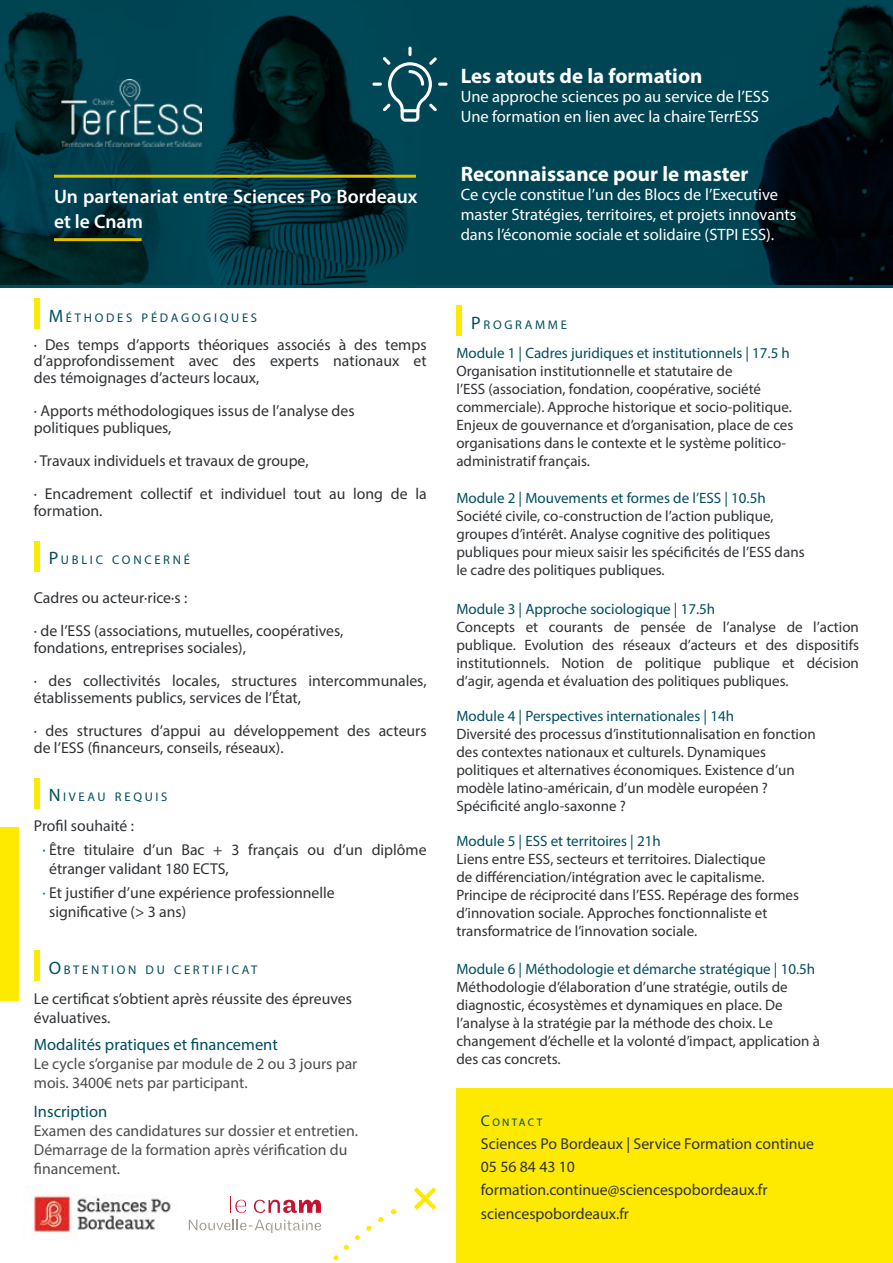
<style>
.page{position:relative;width:893px;height:1263px;background:#fff}
.page>*{position:absolute;margin:0;border:0;box-sizing:border-box;transform-origin:0 0}
.t1{font:700 21px "Myriad Pro";color:#fff}
.t2{font:600 19.5px/25.2px "Myriad Pro";color:#fff}
.t3{font:16.5px/19.8px "Myriad Pro";color:#fff}
.t4{font:16.5px "Myriad Pro";color:#004e5f}
.t5{font:15.75px/33.5px "Myriad Pro";color:#2f3235}
.t6{font:15.75px/18.9px "Myriad Pro";color:#4c4d4e}
.t7{font:15px/18px "Myriad Pro";color:#2f3235}
.t8{font:15px "Myriad Pro";color:#004e5f}
.t9{font:300 14.7px "Maple";color:#a1948a}
.t10{font:12.6px "Myriad Pro";letter-spacing:.215em;color:#004e5f}
.t11{font:10.95px "Myriad Pro";letter-spacing:.215em;color:#004e5f}
.s1{font-size:18px}
.s2{font-size:16.5px;color:#0072bc}
.s3{font-size:15.75px}
</style>
<div class="page">
<div style="left:34px;top:299px;width:5px;height:30px;background:#fee900"></div>
<div style="left:34px;top:541px;width:5px;height:30px;background:#fee900"></div>
<div style="left:34px;top:778px;width:5px;height:30px;background:#fee900"></div>
<div style="left:34px;top:951px;width:5px;height:30px;background:#fee900"></div>
<svg style="left:414px;top:1187px;width:23px;height:23px"></svg>
<div style="left:456px;top:306px;width:6px;height:30px;background:#fee900"></div>
<div style="left:456px;top:1089px;width:437px;height:174px;background:#fee900"></div>
<svg style="left:0;top:0;width:893px;height:287px;background:#003742"></svg>
<svg style="left:372px;top:47px;width:76px;height:75px;background:#235f6c"></svg>
<img style="left:32px;top:1195px;width:139px;height:41px">
<svg style="left:230px;top:1196px;width:16px;height:17px"></svg>
<svg style="left:189px;top:1219px;width:57px;height:11px"></svg>
<svg style="left:254px;top:1200px;width:140px;height:61px"></svg>
<hr style="left:54px;top:175px;width:362px;height:3px;background:#dec200">
<hr style="left:54px;top:238px;width:88px;height:3px;background:#dec200">
<div style="left:0;top:827px;width:18px;height:174px;background:#fee900"></div>
<img style="left:62px;top:79px;width:139px;height:67px">
<h2 class="t2" style="left:54px;top:183px;width:365px">Un partenariat entre Sciences Po Bordeaux et le Cnam</h2>
<p class="t10" style="left:49px;top:310px;width:210px"><span class="s1">M</span> ÉTHODES PÉDAGOGIQUES</p>
<p class="t5" style="left:34px;top:336px;width:394px;line-height:16.5px;text-align:justify">· Des temps d’apports théoriques associés à des temps d’approfondissement avec des experts nationaux et des témoignages d’acteurs locaux,</p>
<p class="t5" style="left:34px;top:402px;width:322px;line-height:16.5px">· Apports méthodologiques issus de l’analyse des politiques publiques,</p>
<p class="t5" style="left:34px;top:443px;width:394px">· Travaux individuels et travaux de groupe,<br>· Encadrement collectif et individuel tout au long de la</p>
<p class="t5" style="left:34px;top:493px;width:70px">formation.</p>
<p class="t10" style="left:49px;top:552px;width:143px"><span class="s1">P</span> UBLIC CONCERNÉ</p>
<p class="t5" style="left:34px;top:580px;width:311px">Cadres ou acteur·rice·s :<br>· de l’ESS (associations, mutuelles, coopératives,</p>
<p class="t5" style="left:34px;top:630px;width:394px">fondations, entreprises sociales),<br>· des collectivités locales, structures intercommunales,</p>
<p class="t5" style="left:34px;top:680px;width:394px">établissements publics, services de l’État,<br>· des structures d’appui au développement des acteurs</p>
<p class="t5" style="left:34px;top:730px;width:251px">de l’ESS (financeurs, conseils, réseaux).</p>
<p class="t10" style="left:49px;top:789px;width:120px"><span class="s1">N</span> IVEAU REQUIS</p>
<p class="t5" style="left:42px;top:814px;width:386px;line-height:24px;text-indent:-9px">Profil souhaité :<br><span class="s2">·</span> Être titulaire d’un Bac + 3 français ou d’un diplôme</p>
<p class="t5" style="left:42px;top:857px;width:294px;line-height:24px;text-indent:7px">étranger validant 180 ECTS,<br><span class="s2">·</span> Et justifier d’une expérience professionnelle</p>
<p class="t5" style="left:49px;top:895px;width:139px">significative (&gt; 3 ans)</p>
<p class="t10" style="left:49px;top:962px;width:210px"><span class="s1">O</span>BTENTION DU CERTIFICAT</p>
<p class="t5" style="left:34px;top:989px;width:320px;line-height:18.9px">Le certificat s’obtient après réussite des épreuves évaluatives.</p>
<p class="t4" style="left:34px;top:1034px;width:245px">Modalités pratiques et financement</p>
<p class="t6" style="left:34px;top:1054px;width:325px">Le cycle s’organise par module de 2 ou 3 jours par mois. 3400€ nets par participant.</p>
<p class="t4" style="left:34px;top:1101px;width:75px">Inscription</p>
<p class="t6" style="left:34px;top:1121px;width:326px">Examen des candidatures sur dossier et entretien.<br>Démarrage de la formation après vérification du financement.</p>
<p class="t9" style="left:249px;top:1216px;width:6px">-</p>
<h1 class="t1" style="left:461px;top:62px;width:243px">Les atouts de la formation</h1>
<p class="t3" style="left:461px;top:87px;width:310px">Une approche sciences po au service de l’ESS<br>Une formation en lien avec la chaire TerrESS</p>
<h1 class="t1" style="left:461px;top:160px;width:289px">Reconnaissance pour le master</h1>
<p class="t3" style="left:461px;top:185px;width:337px">Ce cycle constitue l’un des Blocs de l’Executive master Stratégies, territoires, et projets innovants dans l’économie sociale et solidaire (STPI ESS).</p>
<p class="t10" style="left:471px;top:317px;width:97px"><span class="s1">P</span> ROGRAMME</p>
<p class="t8" style="left:456px;top:344px;width:335px">Module 1 | Cadres juridiques et institutionnels | 17.5 h</p>
<p class="t7" style="left:456px;top:362px;width:338px">Organisation institutionnelle et statutaire de<br>l’ESS (association, fondation, coopérative, société commerciale). Approche historique et socio-politique.<br>Enjeux de gouvernance et d’organisation, place de ces organisations dans le contexte et le système politico&shy;administratif français.</p>
<p class="t8" style="left:456px;top:489px;width:311px">Module 2 | Mouvements et formes de l’ESS | 10.5h</p>
<p class="t7" style="left:456px;top:507px;width:350px">Société civile, co-construction de l’action publique, groupes d’intérêt. Analyse cognitive des politiques publiques pour mieux saisir les spécificités de l’ESS dans le cadre des politiques publiques.</p>
<p class="t8" style="left:456px;top:599px;width:260px">Module 3 | Approche sociologique | 17.5h</p>
<p class="t7" style="left:456px;top:617px;width:404px;text-align:justify">Concepts et courants de pensée de l’analyse de l’action publique. Evolution des réseaux d’acteurs et des dispositifs institutionnels. Notion de politique publique et décision d’agir, agenda et évaluation des politiques publiques.</p>
<p class="t8" style="left:456px;top:706px;width:279px">Module 4 | Perspectives internationales | 14h</p>
<p class="t7" style="left:456px;top:724px;width:361px">Diversité des processus d’institutionnalisation en fonction des contextes nationaux et culturels. Dynamiques politiques et alternatives économiques. Existence d’un modèle latino-américain, d’un modèle européen ?<br>Spécificité anglo-saxonne ?</p>
<p class="t8" style="left:456px;top:831px;width:206px">Module 5 | ESS et territoires | 21h</p>
<p class="t7" style="left:456px;top:849px;width:344px">Liens entre ESS, secteurs et territoires. Dialectique<br>de différenciation/intégration avec le capitalisme.<br>Principe de réciprocité dans l’ESS. Repérage des formes d’innovation sociale. Approches fonctionnaliste et transformatrice de l’innovation sociale.</p>
<p class="t8" style="left:456px;top:959px;width:360px">Module 6 | Méthodologie et démarche stratégique | 10.5h</p>
<p class="t7" style="left:456px;top:977px;width:365px">Méthodologie d’élaboration d’une stratégie, outils de diagnostic, écosystèmes et dynamiques en place. De l’analyse à la stratégie par la méthode des choix. Le changement d’échelle et la volonté d’impact, application à des cas concrets.</p>
<p class="t11" style="left:481px;top:1115px;width:63px"><span class="s3">C</span>ONTACT</p>
<p class="t5" style="left:481px;top:1132px;width:335px;line-height:23.1px">Sciences Po Bordeaux | Service Formation continue 05 56 84 43 10 formation.continue@sciencespobordeaux.fr sciencespobordeaux.fr</p>
</div>
